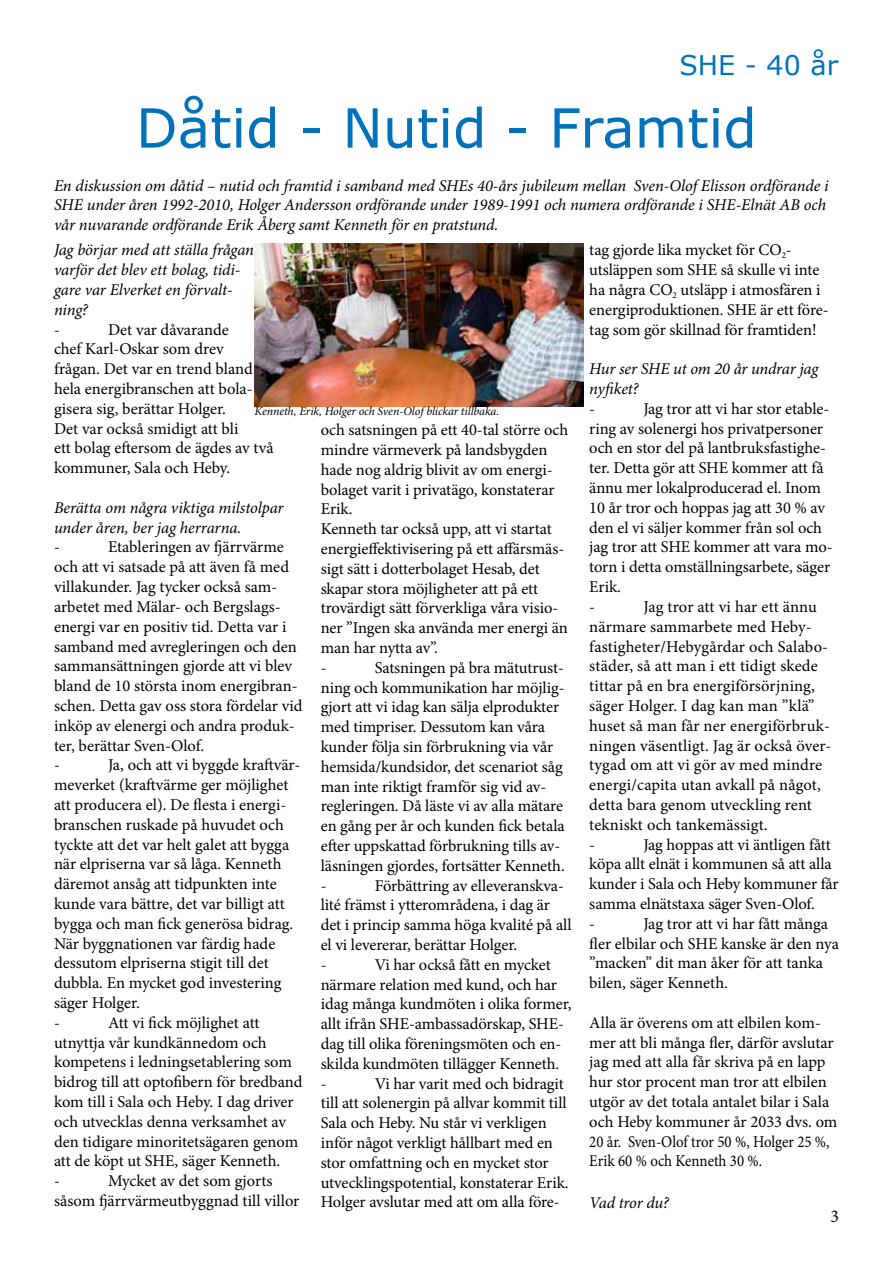
<style>
.page{position:relative;width:893px;height:1263px;background:#fff}
.page>*{position:absolute;margin:0;border:0;box-sizing:border-box;transform-origin:0 0}
.t1{font:54px "Verdana";color:#0072bb}
.t2{font:27px "Verdana";color:#0072bb}
.t3{font:18px "Minion Pro";color:#000}
.t4{font:16.5px/19.8px "Minion Pro";letter-spacing:-.005em;color:#000}
.t5{font:italic 16.5px/19.8px "Minion Pro";letter-spacing:-.01em;color:#000}
.t6{font:italic 12px "Minion Pro";letter-spacing:-.005em;color:#000}
</style>
<div class="page">
<img style="left:255px;top:243px;width:328px;height:163px">
<h2 class="t2" style="left:679px;top:46px;width:160px">SHE - 40 år</h2>
<h1 class="t1" style="left:136px;top:91px;width:622px">Dåtid - Nutid - Framtid</h1>
<p class="t5" style="left:54px;top:175px;width:776px">En diskussion om dåtid – nutid och framtid i samband med SHEs 40-års jubileum mellan Sven-Olof Elisson ordförande i<br>SHE under åren 1992-2010, Holger Andersson ordförande under 1989-1991 och numera ordförande i SHE-Elnät AB och vår nuvarande ordförande Erik Åberg samt Kenneth för en pratstund.</p>
<p class="t5" style="left:54px;top:240px;width:202px">Jag börjar med att ställa frågan varför det blev ett bolag, tidi&shy;gare var Elverket en förvalt&shy;ning?</p>
<p class="t4" style="left:54px;top:320px;width:7px">-</p>
<p class="t4" style="left:54px;top:320px;width:221px;text-indent:54px">Det var dåvarande<br>chef Karl-Oskar som drev frågan. Det var en trend bland hela energibranschen att bola&shy;gisera sig, berättar Holger.<br>Det var också smidigt att bli<br>ett bolag eftersom de ägdes av två kommuner, Sala och Heby.</p>
<p class="t5" style="left:54px;top:498px;width:231px">Berätta om några viktiga milstolpar under åren, ber jag herrarna.</p>
<p class="t4" style="left:54px;top:537px;width:7px">-</p>
<p class="t6" style="left:255px;top:403px;width:246px">Kenneth, Erik, Holger och Sven-Olof blickar tillbaka.</p>
<p class="t4" style="left:321px;top:420px;width:249px">och satsningen på ett 40-tal större och mindre värmeverk på landsbygden hade nog aldrig blivit av om energi&shy;bolaget varit i privatägo, konstaterar<br>Erik.<br>Kenneth tar också upp, att vi startat energieffektivisering på ett affärsmäs&shy;sigt sätt i dotterbolaget Hesab, det skapar stora möjligheter att på ett trovärdigt sätt förverkliga våra visio&shy;ner ”Ingen ska använda mer energi än man har nytta av”.<br>-</p>
<p class="t4" style="left:54px;top:537px;width:250px;text-indent:54px">Etableringen av fjärrvärme och att vi satsade på att även få med villakunder. Jag tycker också sam&shy;arbetet med Mälar- och Bergslags&shy;energi var en positiv tid. Detta var i samband med avregleringen och den sammansättningen gjorde att vi blev bland de 10 största inom energibran&shy;schen. Detta gav oss stora fördelar vid inköp av elenergi och andra produk&shy;ter, berättar Sven-Olof.<br>-</p>
<p class="t4" style="left:321px;top:658px;width:246px;text-indent:54px">Satsningen på bra mätutrust&shy;ning och kommunikation har möjlig&shy;gjort att vi idag kan sälja elprodukter med timpriser. Dessutom kan våra kunder följa sin förbrukning via vår hemsida/kundsidor, det scenariot såg man inte riktigt framför sig vid av&shy;regleringen. Då läste vi av alla mätare en gång per år och kunden fick betala efter uppskattad förbrukning tills av&shy;läsningen gjordes, fortsätter Kenneth. -</p>
<p class="t4" style="left:54px;top:755px;width:248px;text-indent:54px">Ja, och att vi byggde kraftvär&shy;meverket (kraftvärme ger möjlighet att producera el). De flesta i energi&shy;branschen ruskade på huvudet och tyckte att det var helt galet att bygga när elpriserna var så låga. Kenneth däremot ansåg att tidpunkten inte kunde vara bättre, det var billigt att bygga och man fick generösa bidrag.<br>När byggnationen var färdig hade dessutom elpriserna stigit till det dubbla. En mycket god investering säger Holger.<br>-</p>
<p class="t4" style="left:321px;top:875px;width:252px;text-indent:54px">Förbättring av elleveranskva&shy;lité främst i ytterområdena, i dag är det i princip samma höga kvalité på all el vi levererar, berättar Holger.<br>-</p>
<p class="t4" style="left:321px;top:955px;width:252px;text-indent:54px">Vi har också fått en mycket närmare relation med kund, och har idag många kundmöten i olika former, allt ifrån SHE-ambassadörskap, SHE&shy;dag till olika föreningsmöten och en&shy;skilda kundmöten tillägger Kenneth.<br>-</p>
<p class="t4" style="left:54px;top:1013px;width:250px;text-indent:54px">Att vi fick möjlighet att utnyttja vår kundkännedom och kompetens i ledningsetablering som bidrog till att optofibern för bredband kom till i Sala och Heby. I dag driver och utvecklas denna verksamhet av den tidigare minoritetsägaren genom att de köpt ut SHE, säger Kenneth.<br>-</p>
<p class="t4" style="left:321px;top:1073px;width:249px;text-indent:54px">Vi har varit med och bidragit till att solenergin på allvar kommit till Sala och Heby. Nu står vi verkligen inför något verkligt hållbart med en stor omfattning och en mycket stor utvecklingspotential, konstaterar Erik.<br>Holger avslutar med att om alla före-</p>
<p class="t4" style="left:54px;top:1171px;width:247px;text-indent:54px">Mycket av det som gjorts såsom fjärrvärmeutbyggnad till villor</p>
<p class="t4" style="left:589px;top:240px;width:241px">tag gjorde lika mycket för CO<sub>2</sub>- utsläppen som SHE så skulle vi inte ha några CO<sub>2</sub> utsläpp i atmosfären i energiproduktionen. SHE är ett före&shy;tag som gör skillnad för framtiden!</p>
<p class="t5" style="left:589px;top:359px;width:230px">Hur ser SHE ut om 20 år undrar jag nyfiket?</p>
<p class="t4" style="left:589px;top:399px;width:7px">-</p>
<p class="t4" style="left:589px;top:399px;width:245px;text-indent:54px">Jag tror att vi har stor etable&shy;ring av solenergi hos privatpersoner och en stor del på lantbruksfastighe&shy;ter. Detta gör att SHE kommer att få ännu mer lokalproducerad el. Inom<br>10 år tror och hoppas jag att 30 % av den el vi säljer kommer från sol och jag tror att SHE kommer att vara mo&shy;torn i detta omställningsarbete, säger<br>Erik.<br>-</p>
<p class="t4" style="left:589px;top:597px;width:243px;text-indent:54px">Jag tror att vi har ett ännu närmare sammarbete med Heby&shy;fastigheter/Hebygårdar och Salabo&shy;städer, så att man i ett tidigt skede tittar på en bra energiförsörjning, säger Holger. I dag kan man ”klä” huset så man får ner energiförbruk&shy;ningen väsentligt. Jag är också över&shy;tygad om att vi gör av med mindre energi/capita utan avkall på något, detta bara genom utveckling rent tekniskt och tankemässigt.<br>-</p>
<p class="t4" style="left:589px;top:834px;width:251px;text-indent:54px">Jag hoppas att vi äntligen fått köpa allt elnät i kommunen så att alla kunder i Sala och Heby kommuner får samma elnätstaxa säger Sven-Olof.<br>-</p>
<p class="t4" style="left:589px;top:914px;width:251px;text-indent:54px">Jag tror att vi har fått många fler elbilar och SHE kanske är den nya ”macken” dit man åker för att tanka bilen, säger Kenneth.</p>
<p class="t4" style="left:589px;top:1013px;width:250px">Alla är överens om att elbilen kom&shy;mer att bli många fler, därför avslutar jag med att alla får skriva på en lapp hur stor procent man tror att elbilen utgör av det totala antalet bilar i Sala och Heby kommuner år 2033 dvs. om 20 år. Sven-Olof tror 50 %, Holger 25 %, Erik 60 % och Kenneth 30 %.</p>
<p class="t5" style="left:589px;top:1192px;width:81px">Vad tror du?</p>
<p class="t3" style="left:830px;top:1204px;width:10px">3</p>
</div>
